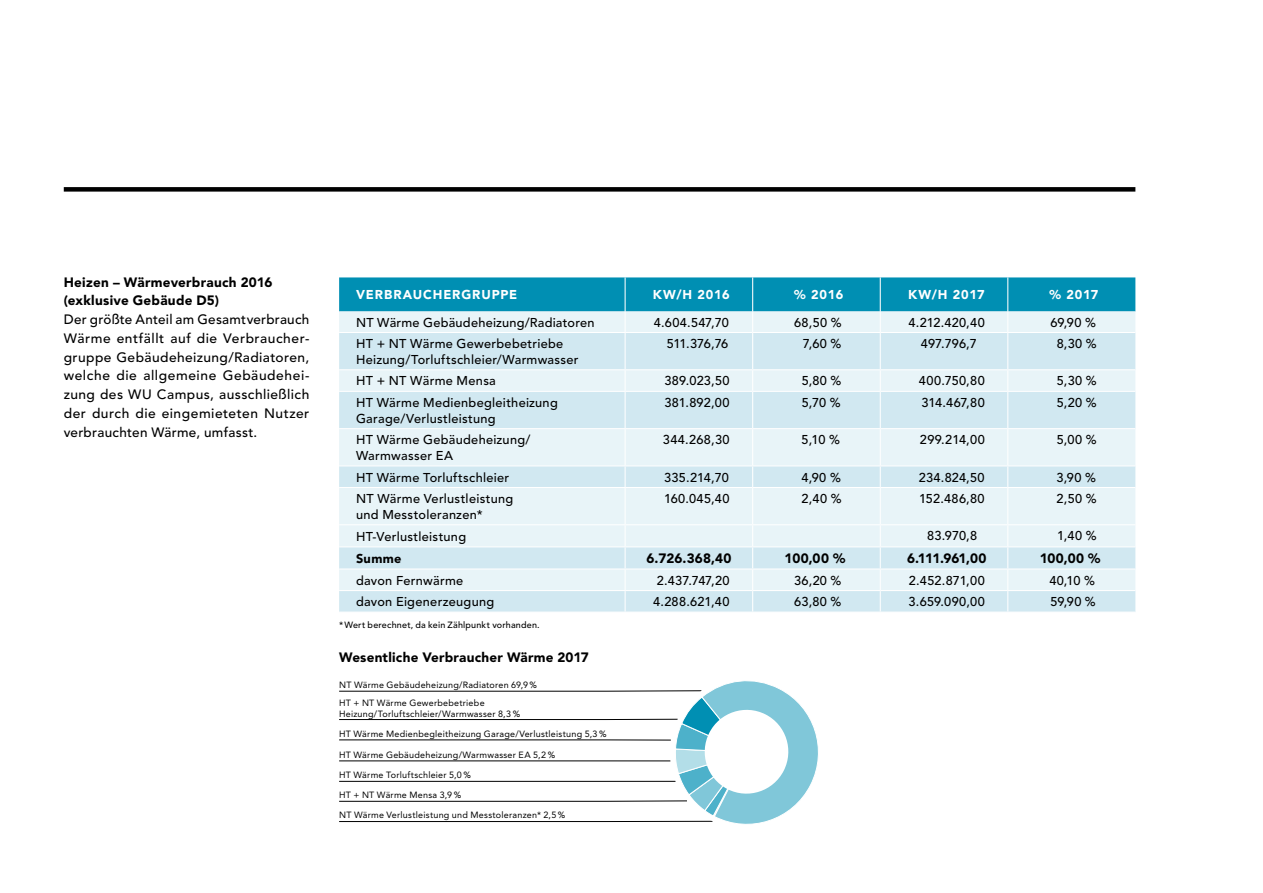
<style>
.page{position:relative;width:1263px;height:893px;background:#fff}
.page>*{position:absolute;margin:0;border:0;box-sizing:border-box;transform-origin:0 0}
.t1{font:500 13.5px/18.8px "Avenir LT Std";letter-spacing:.025em;color:#000;text-align:justify}
.t2{font:900 13.5px/18.8px "Avenir LT Std";letter-spacing:.015em;color:#000}
.t3{font:500 12.75px/15.8px "Avenir LT Std";letter-spacing:.02em;color:#000}
.t4{font:900 12.75px "Avenir LT Std";letter-spacing:.07em;color:#fff}
.t5{font:900 12.75px "Avenir LT Std";letter-spacing:.025em;color:#000}
.t6{font:9px/17.5px "Avenir LT Std";letter-spacing:.025em;color:#000}
.t7{font:500 9px "Avenir LT Std";letter-spacing:.02em;color:#000}
</style>
<div class="page">
<div style="left:64px;top:187px;width:1071px;height:5px;background:#000"></div>
<svg style="left:339px;top:333px;width:796px;height:279px;background:#dceef4"></svg>
<hr style="left:625px;top:333px;width:1px;height:36px;background:#fff">
<hr style="left:752px;top:333px;width:1px;height:36px;background:#fff">
<hr style="left:1007px;top:333px;width:1px;height:36px;background:#fff">
<hr style="left:339px;top:369px;width:286px;height:1px;background:#fff">
<hr style="left:625px;top:369px;width:128px;height:1px;background:#fff">
<svg style="left:625px;top:370px;width:1px;height:21px"></svg>
<hr style="left:753px;top:369px;width:127px;height:1px;background:#fff">
<svg style="left:752px;top:370px;width:1px;height:21px"></svg>
<hr style="left:880px;top:369px;width:128px;height:1px;background:#fff">
<hr style="left:1008px;top:369px;width:127px;height:1px;background:#fff">
<svg style="left:1007px;top:370px;width:1px;height:21px"></svg>
<hr style="left:339px;top:391px;width:286px;height:1px;background:#fff">
<hr style="left:625px;top:391px;width:128px;height:1px;background:#fff">
<hr style="left:625px;top:392px;width:1px;height:36px;background:#fff">
<hr style="left:753px;top:391px;width:127px;height:1px;background:#fff">
<hr style="left:752px;top:392px;width:1px;height:36px;background:#fff">
<hr style="left:880px;top:391px;width:128px;height:1px;background:#fff">
<hr style="left:1008px;top:391px;width:127px;height:1px;background:#fff">
<hr style="left:1007px;top:392px;width:1px;height:36px;background:#fff">
<hr style="left:339px;top:428px;width:286px;height:1px;background:#fff">
<hr style="left:625px;top:428px;width:128px;height:1px;background:#fff">
<hr style="left:625px;top:429px;width:1px;height:36px;background:#fff">
<hr style="left:753px;top:428px;width:127px;height:1px;background:#fff">
<hr style="left:752px;top:429px;width:1px;height:36px;background:#fff">
<hr style="left:880px;top:428px;width:128px;height:1px;background:#fff">
<hr style="left:1008px;top:428px;width:127px;height:1px;background:#fff">
<hr style="left:1007px;top:429px;width:1px;height:36px;background:#fff">
<hr style="left:339px;top:465px;width:286px;height:1px;background:#fff">
<hr style="left:625px;top:465px;width:128px;height:1px;background:#fff">
<svg style="left:625px;top:466px;width:1px;height:21px"></svg>
<hr style="left:753px;top:465px;width:127px;height:1px;background:#fff">
<svg style="left:752px;top:466px;width:1px;height:21px"></svg>
<hr style="left:880px;top:465px;width:128px;height:1px;background:#fff">
<hr style="left:1008px;top:465px;width:127px;height:1px;background:#fff">
<svg style="left:1007px;top:466px;width:1px;height:21px"></svg>
<hr style="left:339px;top:487px;width:286px;height:1px;background:#fff">
<hr style="left:625px;top:487px;width:128px;height:1px;background:#fff">
<hr style="left:625px;top:488px;width:1px;height:36px;background:#fff">
<hr style="left:753px;top:487px;width:127px;height:1px;background:#fff">
<hr style="left:752px;top:488px;width:1px;height:36px;background:#fff">
<hr style="left:880px;top:487px;width:128px;height:1px;background:#fff">
<hr style="left:1008px;top:487px;width:127px;height:1px;background:#fff">
<hr style="left:1007px;top:488px;width:1px;height:36px;background:#fff">
<hr style="left:339px;top:524px;width:286px;height:1px;background:#fff">
<hr style="left:625px;top:524px;width:128px;height:1px;background:#fff">
<hr style="left:753px;top:524px;width:127px;height:1px;background:#fff">
<hr style="left:880px;top:524px;width:128px;height:1px;background:#fff">
<hr style="left:1008px;top:524px;width:127px;height:1px;background:#fff">
<hr style="left:339px;top:546px;width:286px;height:1px;background:#fff">
<hr style="left:625px;top:546px;width:128px;height:1px;background:#fff">
<hr style="left:753px;top:546px;width:127px;height:1px;background:#fff">
<hr style="left:880px;top:546px;width:128px;height:1px;background:#fff">
<hr style="left:1008px;top:546px;width:127px;height:1px;background:#fff">
<hr style="left:339px;top:568px;width:286px;height:1px;background:#fff">
<hr style="left:625px;top:568px;width:128px;height:1px;background:#fff">
<hr style="left:753px;top:568px;width:127px;height:1px;background:#fff">
<hr style="left:880px;top:568px;width:128px;height:1px;background:#fff">
<hr style="left:1008px;top:568px;width:127px;height:1px;background:#fff">
<hr style="left:339px;top:590px;width:286px;height:1px;background:#fff">
<hr style="left:625px;top:590px;width:128px;height:1px;background:#fff">
<svg style="left:625px;top:525px;width:1px;height:87px"></svg>
<hr style="left:753px;top:590px;width:127px;height:1px;background:#fff">
<svg style="left:752px;top:525px;width:1px;height:87px"></svg>
<hr style="left:880px;top:590px;width:128px;height:1px;background:#fff">
<hr style="left:1008px;top:590px;width:127px;height:1px;background:#fff">
<svg style="left:1007px;top:525px;width:1px;height:87px"></svg>
<svg style="left:339px;top:277px;width:796px;height:55px;background:#5ab6cd"></svg>
<hr style="left:880px;top:333px;width:1px;height:36px;background:#fff">
<svg style="left:880px;top:370px;width:1px;height:21px"></svg>
<hr style="left:880px;top:392px;width:1px;height:36px;background:#fff">
<hr style="left:880px;top:429px;width:1px;height:36px;background:#fff">
<svg style="left:880px;top:466px;width:1px;height:21px"></svg>
<hr style="left:880px;top:488px;width:1px;height:36px;background:#fff">
<svg style="left:880px;top:525px;width:1px;height:87px"></svg>
<svg style="left:339px;top:681px;width:479px;height:143px"></svg>
<p class="t2" style="left:64px;top:273px;width:210px">Heizen – Wärmeverbrauch 2016 (exklusive Gebäude D5)</p>
<p class="t1" style="left:64px;top:310px;width:247px">Der größte Anteil am Gesamtverbrauch Wärme entfällt auf die Verbraucher&shy;gruppe Gebäudeheizung/Radiatoren, welche die allgemeine Gebäudehei&shy;zung des WU Campus, ausschließlich der durch die eingemieteten Nutzer verbrauchten Wärme, umfasst.</p>
<p class="t4" style="left:356px;top:287px;width:163px">VERBRAUCHERGRUPPE</p>
<p class="t4" style="left:653px;top:287px;width:78px">KW/H 2016</p>
<p class="t4" style="left:794px;top:287px;width:50px">% 2016</p>
<p class="t4" style="left:908px;top:287px;width:78px">KW/H 2017</p>
<p class="t4" style="left:1049px;top:287px;width:50px">% 2017</p>
<p class="t3" style="left:356px;top:315px;width:240px">NT Wärme Gebäudeheizung/Radiatoren</p>
<p class="t3" style="left:654px;top:315px;width:77px">4.604.547,70</p>
<p class="t3" style="left:794px;top:315px;width:49px">68,50 %</p>
<p class="t3" style="left:908px;top:315px;width:78px">4.212.420,40</p>
<p class="t3" style="left:1050px;top:315px;width:47px">69,90 %</p>
<p class="t3" style="left:356px;top:336px;width:224px">HT + NT Wärme Gewerbebetriebe<br>Heizung/Torluftschleier/Warmwasser</p>
<p class="t3" style="left:667px;top:336px;width:63px">511.376,76</p>
<p class="t3" style="left:803px;top:336px;width:40px">7,60 %</p>
<p class="t3" style="left:921px;top:336px;width:58px">497.796,7</p>
<p class="t3" style="left:1057px;top:336px;width:41px">8,30 %</p>
<p class="t3" style="left:356px;top:373px;width:141px">HT + NT Wärme Mensa</p>
<p class="t3" style="left:664px;top:373px;width:67px">389.023,50</p>
<p class="t3" style="left:802px;top:373px;width:41px">5,80 %</p>
<p class="t3" style="left:919px;top:373px;width:67px">400.750,80</p>
<p class="t3" style="left:1057px;top:373px;width:41px">5,30 %</p>
<p class="t3" style="left:356px;top:395px;width:203px">HT Wärme Medienbegleitheizung<br>Garage/Verlustleistung</p>
<p class="t3" style="left:664px;top:395px;width:67px">381.892,00</p>
<p class="t3" style="left:802px;top:395px;width:40px">5,70 %</p>
<p class="t3" style="left:921px;top:395px;width:65px">314.467,80</p>
<p class="t3" style="left:1057px;top:395px;width:41px">5,20 %</p>
<p class="t3" style="left:356px;top:432px;width:176px">HT Wärme Gebäudeheizung/<br>Warmwasser EA</p>
<p class="t3" style="left:663px;top:432px;width:68px">344.268,30</p>
<p class="t3" style="left:802px;top:432px;width:40px">5,10 %</p>
<p class="t3" style="left:920px;top:432px;width:66px">299.214,00</p>
<p class="t3" style="left:1057px;top:432px;width:42px">5,00 %</p>
<p class="t3" style="left:356px;top:470px;width:155px">HT Wärme Torluftschleier</p>
<p class="t3" style="left:664px;top:470px;width:66px">335.214,70</p>
<p class="t3" style="left:801px;top:470px;width:41px">4,90 %</p>
<p class="t3" style="left:919px;top:470px;width:67px">234.824,50</p>
<p class="t3" style="left:1056px;top:470px;width:41px">3,90 %</p>
<p class="t3" style="left:356px;top:491px;width:159px">NT Wärme Verlustleistung und Messtoleranzen*</p>
<p class="t3" style="left:664px;top:491px;width:67px">160.045,40</p>
<p class="t3" style="left:801px;top:491px;width:42px">2,40 %</p>
<p class="t3" style="left:919px;top:491px;width:67px">152.486,80</p>
<p class="t3" style="left:1057px;top:491px;width:42px">2,50 %</p>
<p class="t3" style="left:356px;top:529px;width:112px">HT-Verlustleistung</p>
<p class="t3" style="left:927px;top:528px;width:52px">83.970,8</p>
<p class="t3" style="left:1057px;top:528px;width:41px">1,40 %</p>
<p class="t5" style="left:356px;top:551px;width:47px">Summe</p>
<p class="t2" style="left:646px;top:549px;width:87px">6.726.368,40</p>
<p class="t2" style="left:785px;top:549px;width:62px">100,00 %</p>
<p class="t2" style="left:907px;top:549px;width:81px">6.111.961,00</p>
<p class="t2" style="left:1040px;top:549px;width:62px">100,00 %</p>
<p class="t3" style="left:356px;top:573px;width:109px">davon Fernwärme</p>
<p class="t3" style="left:657px;top:573px;width:74px">2.437.747,20</p>
<p class="t3" style="left:794px;top:573px;width:49px">36,20 %</p>
<p class="t3" style="left:909px;top:573px;width:77px">2.452.871,00</p>
<p class="t3" style="left:1049px;top:573px;width:47px">40,10 %</p>
<p class="t3" style="left:356px;top:594px;width:140px">davon Eigenerzeugung</p>
<p class="t3" style="left:653px;top:594px;width:78px">4.288.621,40</p>
<p class="t3" style="left:794px;top:594px;width:49px">63,80 %</p>
<p class="t3" style="left:908px;top:594px;width:78px">3.659.090,00</p>
<p class="t3" style="left:1051px;top:594px;width:47px">59,90 %</p>
<p class="t7" style="left:339px;top:620px;width:202px">*Wert berechnet, da kein Zählpunkt vorhanden.</p>
<p class="t2" style="left:339px;top:648px;width:251px">Wesentliche Verbraucher Wärme 2017</p>
<p class="t6" style="left:339px;top:676px;width:199px">NT Wärme Gebäudeheizung/Radiatoren 69,9 %<br>HT + NT Wärme Gewerbebetriebe</p>
<p class="t6" style="left:339px;top:705px;width:183px">Heizung/Torluftschleier/Warmwasser 8,3 %</p>
<p class="t6" style="left:339px;top:725px;width:269px">HT Wärme Medienbegleitheizung Garage/Verlustleistung 5,3 %</p>
<p class="t6" style="left:339px;top:746px;width:218px">HT Wärme Gebäudeheizung/Warmwasser EA 5,2 %</p>
<p class="t6" style="left:339px;top:766px;width:133px">HT Wärme Torluftschleier 5,0 %</p>
<p class="t6" style="left:339px;top:786px;width:124px">HT + NT Wärme Mensa 3,9 %</p>
<p class="t6" style="left:339px;top:806px;width:228px">NT Wärme Verlustleistung und Messtoleranzen* 2,5 %</p>
</div>
